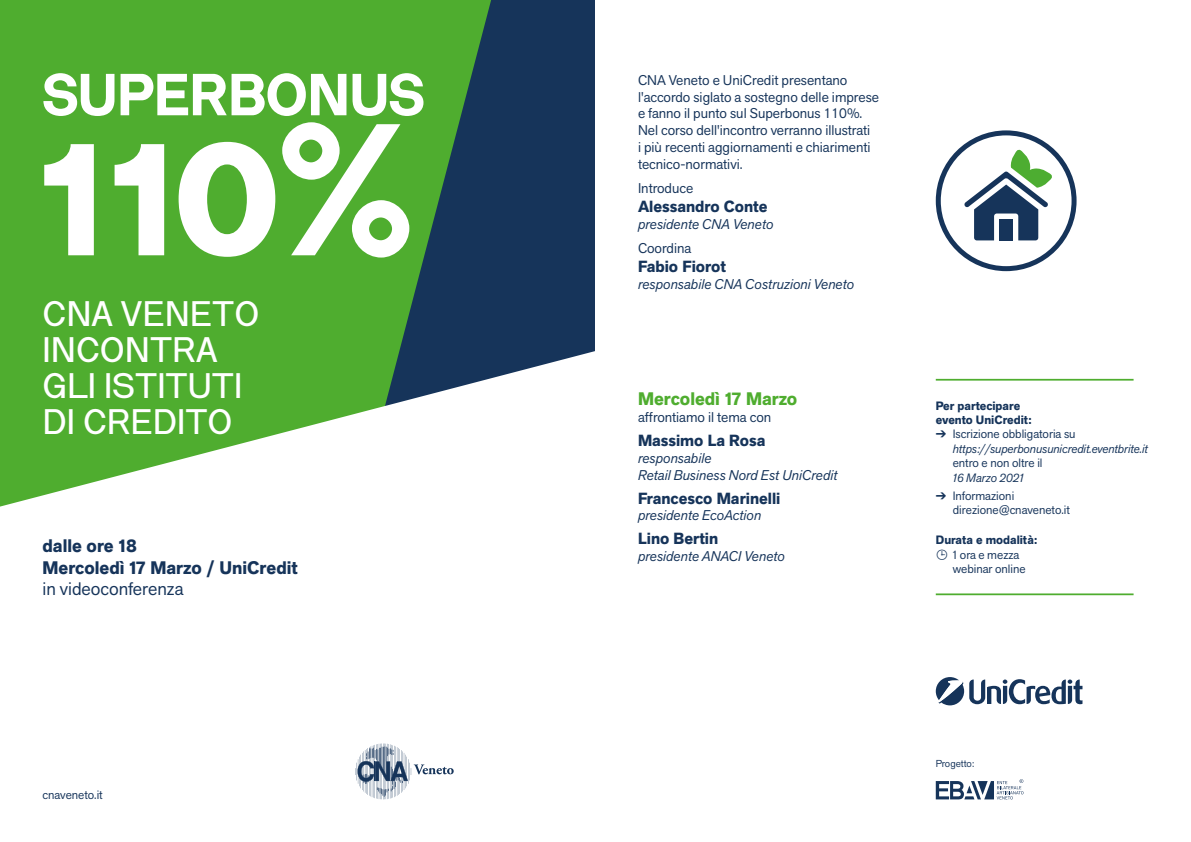
<style>
.page{position:relative;width:1191px;height:842px;background:#fff}
.page>*{position:absolute;margin:0;border:0;box-sizing:border-box;transform-origin:0 0}
.t1{font:900 190px "Lettera Text Pro";color:#fff}
.t2{font:900 60px "Lettera Text Pro";color:#fff}
.t3{font:700 36px "Lettera Text Pro";color:#fff}
.t4{font:700 18px "Akzid Grtsk Next";color:#16345a}
.t5{font:18px "Akzid Grtsk Next";color:#16345a}
.t6{font:700 18px "Akzid Grtsk Next";color:#4fad2f}
.t7{font:700 16px "Akzid Grtsk Next";color:#16345a}
.t8{font:14px "Akzid Grtsk Next";color:#16345a}
.t9{font:italic 14px "Akzid Grtsk Next";color:#16345a}
.t10{font:12px "Akzid Grtsk Next";color:#16345a}
.t11{font:italic 12px "Akzid Grtsk Next";letter-spacing:-.01em;color:#16345a}
.t12{font:700 12px "Akzid Grtsk Next";color:#16345a}
.t13{font:10px "Akzid Grtsk Next";color:#16345a}
</style>
<div class="page">
<div style="left:0;top:0;width:609px;height:842px;background:#16345a"></div>
<svg style="left:0;top:0;width:491px;height:347px;background:#49a132"></svg>
<svg style="left:0;top:347px;width:595px;height:495px;background:#e0eedc"></svg>
<div style="left:595px;top:0;width:596px;height:842px;background:#fff"></div>
<svg style="left:355px;top:743px;width:99px;height:56px;background:#cbd2da"></svg>
<hr style="left:935px;top:593px;width:198px;height:2px;background:#4fad2f">
<hr style="left:935px;top:379px;width:198px;height:2px;background:#4fad2f">
<div style="left:935px;top:130px;width:141px;height:141px;border:5px solid #16345a;border-radius:50%"></div>
<svg style="left:964px;top:150px;width:88px;height:90px"></svg>
<svg style="left:935px;top:779px;width:88px;height:20px"></svg>
<svg style="left:935px;top:677px;width:147px;height:28px"></svg>
<p class="t2" style="left:43px;top:58px;width:383px">SUPERBONUS</p>
<p class="t1" style="left:43px;top:73px;width:370px">110%</p>
<p class="t3" style="left:43px;top:294px;width:218px">CNA VENETO</p>
<p class="t3" style="left:43px;top:330px;width:176px">INCONTRA</p>
<p class="t3" style="left:43px;top:366px;width:201px">GLI ISTITUTI</p>
<p class="t3" style="left:43px;top:402px;width:192px">DI CREDITO</p>
<p class="t4" style="left:43px;top:534px;width:96px">dalle ore 18</p>
<p class="t4" style="left:43px;top:556px;width:256px">Mercoledì 17 Marzo / UniCredit</p>
<p class="t5" style="left:43px;top:577px;width:142px">in videoconferenza</p>
<p class="t10" style="left:43px;top:787px;width:62px">cnaveneto.it</p>
<p class="t8" style="left:638px;top:71px;width:211px">CNA Veneto e UniCredit presentano</p>
<p class="t8" style="left:638px;top:88px;width:243px">l'accordo siglato a sostegno delle imprese</p>
<p class="t8" style="left:638px;top:104px;width:226px">e fanno il punto sul Superbonus 110%.</p>
<p class="t8" style="left:638px;top:121px;width:234px">Nel corso dell'incontro verranno illustrati</p>
<p class="t8" style="left:638px;top:138px;width:234px">i più recenti aggiornamenti e chiarimenti</p>
<p class="t8" style="left:638px;top:155px;width:106px">tecnico-normativi.</p>
<p class="t8" style="left:638px;top:179px;width:57px">Introduce</p>
<p class="t7" style="left:638px;top:196px;width:131px">Alessandro Conte</p>
<p class="t9" style="left:638px;top:215px;width:137px">presidente CNA Veneto</p>
<p class="t8" style="left:638px;top:239px;width:55px">Coordina</p>
<p class="t7" style="left:638px;top:256px;width:89px">Fabio Fiorot</p>
<p class="t9" style="left:638px;top:275px;width:218px">responsabile CNA Costruzioni Veneto</p>
<p class="t6" style="left:638px;top:387px;width:161px">Mercoledì 17 Marzo</p>
<p class="t8" style="left:638px;top:408px;width:135px">affrontiamo il tema con</p>
<p class="t7" style="left:638px;top:430px;width:129px">Massimo La Rosa</p>
<p class="t9" style="left:638px;top:449px;width:75px">responsabile</p>
<p class="t9" style="left:638px;top:466px;width:201px">Retail Business Nord Est UniCredit</p>
<p class="t7" style="left:638px;top:488px;width:144px">Francesco Marinelli</p>
<p class="t9" style="left:638px;top:506px;width:125px">presidente EcoAction</p>
<p class="t7" style="left:638px;top:528px;width:82px">Lino Bertin</p>
<p class="t9" style="left:638px;top:547px;width:148px">presidente ANACI Veneto</p>
<p class="t12" style="left:935px;top:398px;width:86px">Per partecipare</p>
<p class="t12" style="left:935px;top:412px;width:97px">evento UniCredit:</p>
<p class="t10" style="left:935px;top:426px;width:141px">➔ Iscrizione obbligatoria su</p>
<p class="t11" style="left:952px;top:441px;width:197px">https://superbonusunicredit.eventbrite.it</p>
<p class="t10" style="left:952px;top:455px;width:91px">entro e non oltre il</p>
<p class="t11" style="left:952px;top:470px;width:73px">16 Marzo 2021</p>
<p class="t10" style="left:935px;top:488px;width:80px">➔ Informazioni</p>
<p class="t10" style="left:952px;top:502px;width:119px">direzione@cnaveneto.it</p>
<p class="t12" style="left:935px;top:532px;width:103px">Durata e modalità:</p>
<p class="t10" style="left:952px;top:547px;width:68px">1 ora e mezza</p>
<p class="t10" style="left:952px;top:561px;width:74px">webinar online</p>
<p class="t13" style="left:935px;top:757px;width:40px">Progetto:</p>
</div>
